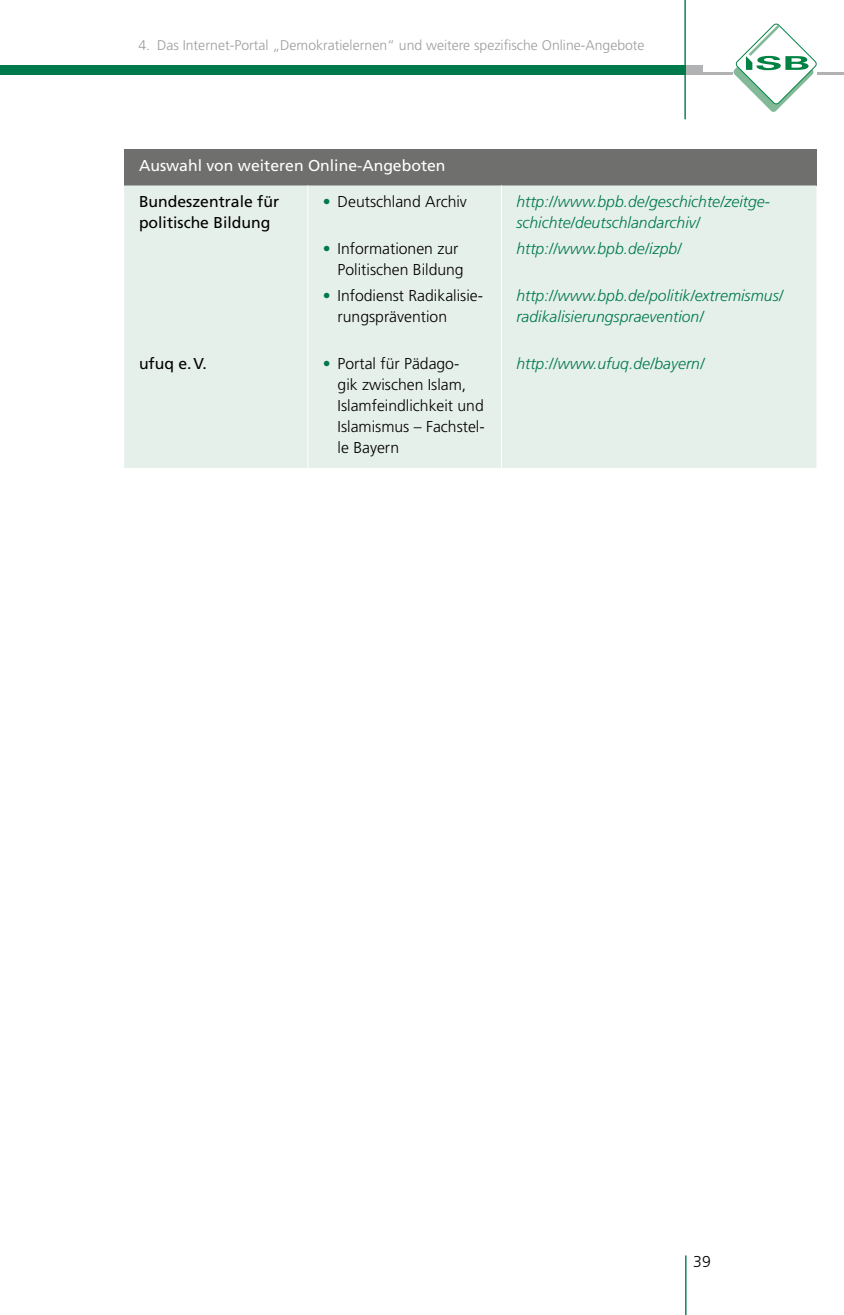
<style>
.page{position:relative;width:844px;height:1315px;background:#fff}
.page>*{position:absolute;margin:0;border:0;box-sizing:border-box;transform-origin:0 0}
.t1{font:italic 300 15.75px/21px "Frutiger LT Std";color:#00794d}
.t2{font:300 15.75px/21px "Frutiger LT Std";color:#000}
.t3{font:15.75px/21px "Frutiger LT Std";color:#000}
.t4{font:15.75px "Frutiger LT Std";color:#fff}
.t5{font:300 14px "Frutiger LT Std";color:#9c9d9d}
.s1{color:#00794d}
</style>
<div class="page">
<div style="left:682px;top:66px;width:20px;height:9px;background:#b1b2b3"></div>
<hr style="left:685px;top:72px;width:158px;height:3px;background:#b1b2b3">
<div style="left:0;top:66px;width:685px;height:9px;background:#00794d"></div>
<hr style="left:684px;top:0;width:1px;height:119px;background:#00794d">
<hr style="left:685px;top:1255px;width:1px;height:60px;background:#00794d">
<svg style="left:733px;top:24px;width:83px;height:88px"></svg>
<div style="left:124px;top:149px;width:692px;height:36px;background:#6f6f6e"></div>
<div style="left:124px;top:185px;width:692px;height:283px;background:#e6f0eb"></div>
<hr style="left:307px;top:185px;width:1px;height:283px;background:#fff">
<hr style="left:501px;top:185px;width:1px;height:283px;background:#fff">
<p class="t5" style="left:138px;top:37px;width:507px">4. Das Internet-Portal „Demokratielernen“ und weitere spezifische Online-Angebote</p>
<p class="t4" style="left:139px;top:156px;width:308px">Auswahl von weiteren Online-Angeboten</p>
<p class="t3" style="left:139px;top:191px;width:142px">Bundeszentrale für politische Bildung</p>
<p class="t2" style="left:322px;top:191px;width:146px"><span class="s1">•</span> Deutschland Archiv</p>
<p class="t2" style="left:337px;top:238px;width:128px;text-indent:-15px"><span class="s1">•</span> Informationen zur<br>Politischen Bildung</p>
<p class="t2" style="left:337px;top:285px;width:147px;text-indent:-15px"><span class="s1">•</span> Infodienst Radikalisie&shy;rungsprävention</p>
<p class="t2" style="left:337px;top:353px;width:148px;text-indent:-15px"><span class="s1">•</span> Portal für Pädago-<br>gik zwischen Islam,<br>Islamfeindlichkeit und<br>Islamismus – Fachstel&shy;le Bayern</p>
<p class="t3" style="left:139px;top:353px;width:69px">ufuq e.V.</p>
<p class="t1" style="left:516px;top:191px;width:255px">http://www.bpb.de/geschichte/zeitge&shy;schichte/deutschlandarchiv/</p>
<p class="t1" style="left:516px;top:238px;width:167px">http://www.bpb.de/izpb/</p>
<p class="t1" style="left:516px;top:285px;width:268px">http://www.bpb.de/politik/extremismus/ radikalisierungspraevention/</p>
<p class="t1" style="left:516px;top:353px;width:189px">http://www.ufuq.de/bayern/</p>
<p class="t2" style="left:693px;top:1251px;width:19px">39</p>
</div>
